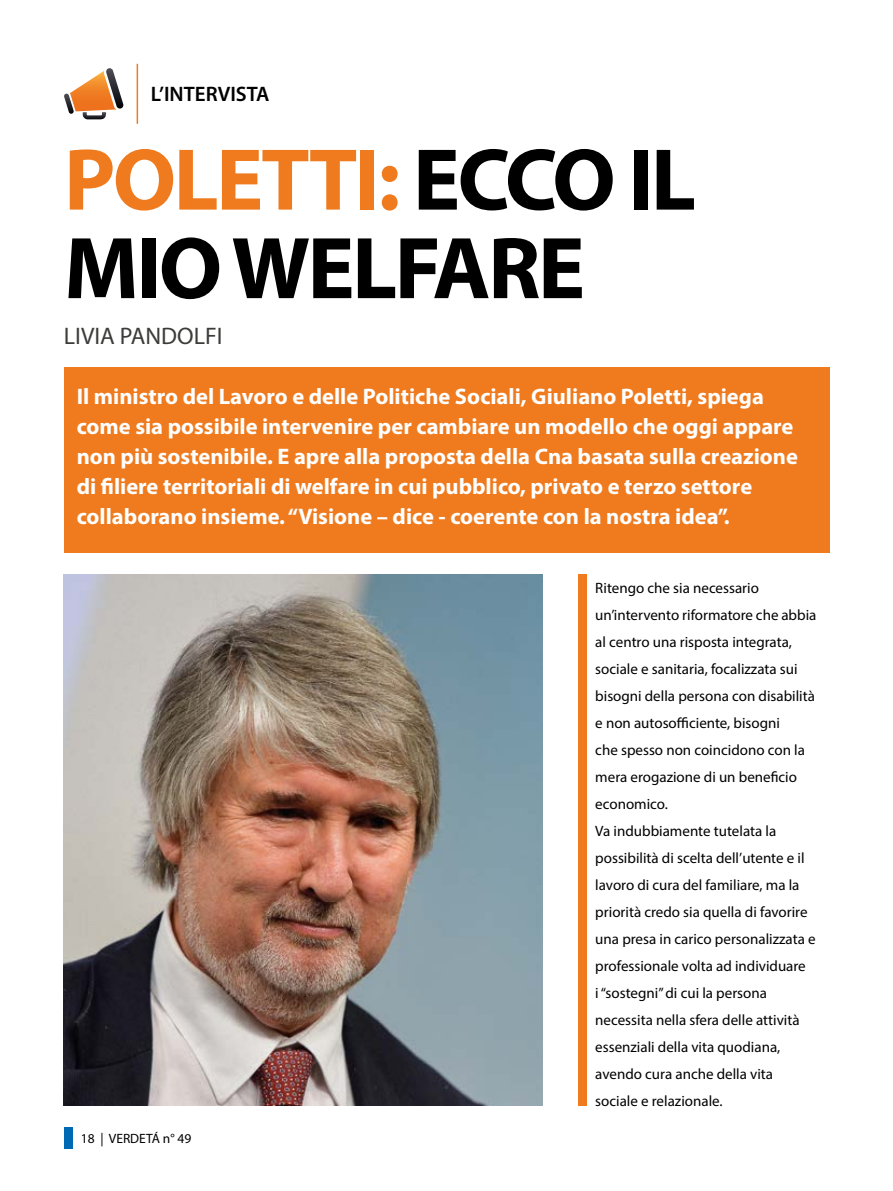
<style>
.page{position:relative;width:893px;height:1191px;background:#fff}
.page>*{position:absolute;margin:0;border:0;box-sizing:border-box;transform-origin:0 0}
.t1{font:700 88.5px/88.5px "Myriad Pro";letter-spacing:-.03em;color:#000}
.t2{font:24px "Myriad Pro";color:#3c3c3b}
.t3{font:700 22.5px/30px "Myriad Pro";color:#fff}
.t4{font:600 21px "Myriad Pro";color:#000}
.t5{font:15px/27px "Myriad Pro";color:#000}
.t6{font:13.5px "Myriad Pro";color:#000}
.s1{color:#ef7b1e}
</style>
<div class="page">
<div style="left:64px;top:1127px;width:8px;height:21px;background:#0069b4"></div>
<svg style="left:64px;top:68px;width:60px;height:51px"></svg>
<hr style="left:137px;top:64px;width:1px;height:60px;background:#ef7b1e">
<div style="left:64px;top:367px;width:765px;height:186px;background:#ef7b1e"></div>
<img style="left:64px;top:574px;width:478px;height:532px">
<div style="left:578px;top:574px;width:9px;height:532px;background:#ef7b1e"></div>
<h3 class="t4" style="left:151px;top:80px;width:120px">L’INTERVISTA</h3>
<h1 class="t1" style="left:64px;top:133px;width:634px"><span class="s1">POLETTI:</span> ECCO IL<br>MIO WELFARE</h1>
<h2 class="t2" style="left:64px;top:321px;width:160px">LIVIA PANDOLFI</h2>
<p class="t3" style="left:77px;top:380px;width:723px">Il ministro del Lavoro e delle Politiche Sociali, Giuliano Poletti, spiega come sia possibile intervenire per cambiare un modello che oggi appare non più sostenibile. E apre alla proposta della Cna basata sulla creazione di filiere territoriali di welfare in cui pubblico, privato e terzo settore collaborano insieme. “Visione – dice - coerente con la nostra idea”.</p>
<p class="t6" style="left:81px;top:1129px;width:112px">18 | VERDETÁ n° 49</p>
<p class="t5" style="left:595px;top:574px;width:223px">Ritengo che sia necessario un’intervento riformatore che abbia al centro una risposta integrata, sociale e sanitaria, focalizzata sui bisogni della persona con disabilità e non autosofficiente, bisogni<br>che spesso non coincidono con la mera erogazione di un beneficio economico.<br>Va indubbiamente tutelata la possibilità di scelta dell’utente e il lavoro di cura del familiare, ma la priorità credo sia quella di favorire una presa in carico personalizzata e professionale volta ad individuare<br>i “sostegni” di cui la persona necessita nella sfera delle attività essenziali della vita quodiana, avendo cura anche della vita sociale e relazionale.</p>
</div>
